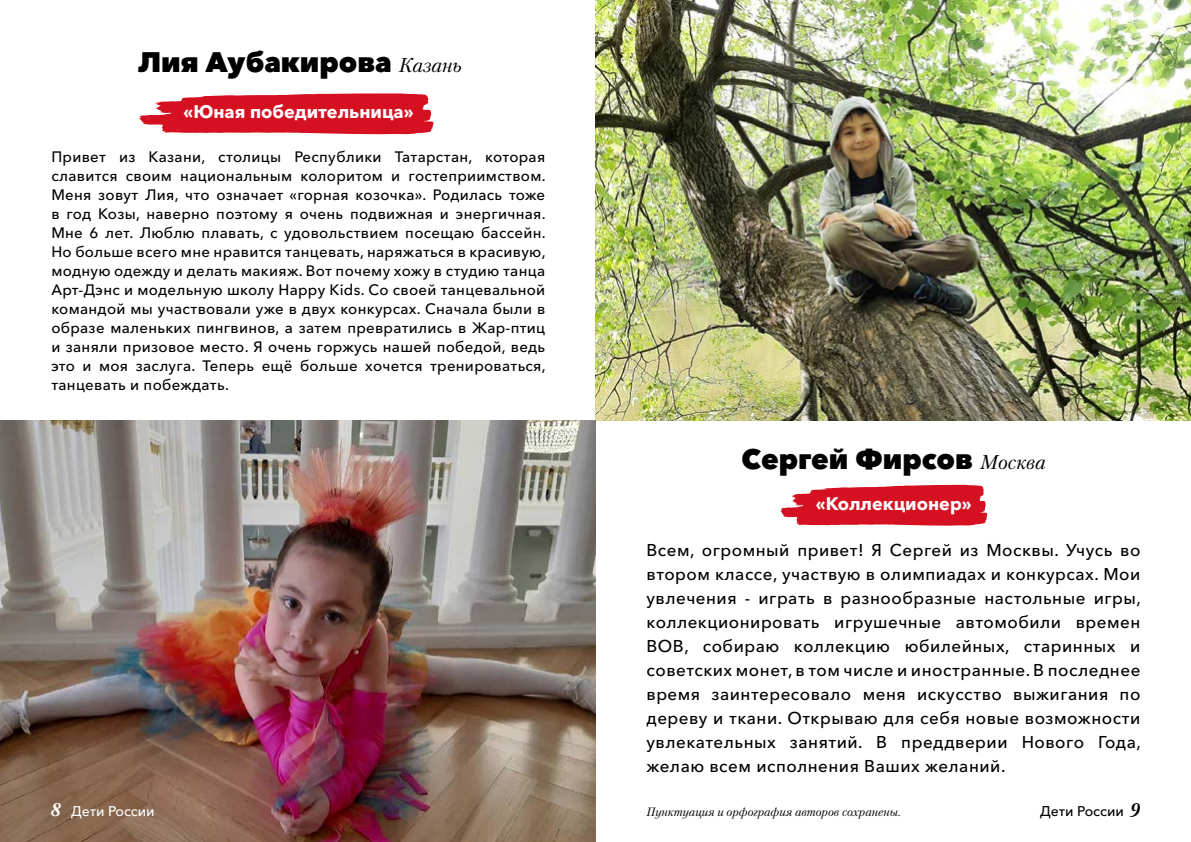
<style>
.page{position:relative;width:1191px;height:842px;background:#fff}
.page>*{position:absolute;margin:0;border:0;box-sizing:border-box;transform-origin:0 0}
.t1{font:800 28px "Avenir Next Cyr";color:#000}
.t2{font:700 18px "Avenir Next Cyr";color:#fff}
.t3{font:500 17px/24px "Avenir Next Cyr";letter-spacing:.03em;color:#000;text-align:justify}
.t4{font:500 15px/19px "Avenir Next Cyr";letter-spacing:.02em;color:#000;text-align:justify}
.t5{font:500 14px "Avenir Next Cyr";color:#fff}
.t6{font:500 14px "Avenir Next Cyr";color:#000}
.t7{font:italic 12px "Petersburg C";color:#000}
.s1{font-family:"Petersburg C";font-weight:400;font-style:italic;font-size:20px}
.s2{font-family:"Petersburg C";font-weight:700;font-style:italic;font-size:18px}
</style>
<div class="page">
<img style="left:595px;top:0;width:596px;height:420px">
<svg style="left:780px;top:484px;width:208px;height:42px;background:#dc3846"></svg>
<svg style="left:139px;top:93px;width:295px;height:42px;background:#db3745"></svg>
<img style="left:0;top:420px;width:595px;height:422px">
<h1 class="t1" style="left:138px;top:45px;width:325px">Лия Аубакирова <span class="s1">Казань</span></h1>
<p class="t2" style="left:184px;top:101px;width:231px">«Юная победительница»</p>
<p class="t4" style="left:51px;top:148px;width:496px">Привет из Казани, столицы Республики Татарстан, которая славится своим национальным колоритом и гостеприимством.<br>Меня зовут Лия, что означает «горная козочка». Родилась тоже в год Козы, наверно поэтому я очень подвижная и энергичная.<br>Мне 6 лет. Люблю плавать, с удовольствием посещаю бассейн.<br>Но больше всего мне нравится танцевать, наряжаться в красивую, модную одежду и делать макияж. Вот почему хожу в студию танца Арт-Дэнс и модельную школу Happy Kids. Со своей танцевальной командой мы участвовали уже в двух конкурсах. Сначала были в образе маленьких пингвинов, а затем превратились в Жар-птиц и заняли призовое место. Я очень горжусь нашей победой, ведь это и моя заслуга. Теперь ещё больше хочется тренироваться, танцевать и побеждать.</p>
<h1 class="t1" style="left:741px;top:442px;width:306px">Сергей Фирсов <span class="s1">Москва</span></h1>
<p class="t2" style="left:816px;top:492px;width:157px">«Коллекционер»</p>
<p class="t3" style="left:646px;top:538px;width:496px">Всем, огромный привет! Я Сергей из Москвы. Учусь во втором классе, участвую в олимпиадах и конкурсах. Мои увлечения - играть в разнообразные настольные игры, коллекционировать игрушечные автомобили времен ВОВ, собираю коллекцию юбилейных, старинных и советских монет, в том числе и иностранные. В последнее время заинтересовало меня искусство выжигания по дереву и ткани. Открываю для себя новые возможности увлекательных занятий. В преддверии Нового Года, желаю всем исполнения Ваших желаний.</p>
<p class="t5" style="left:51px;top:803px;width:105px"><span class="s2">8</span> Дети России</p>
<p class="t7" style="left:646px;top:805px;width:256px">Пунктуация и орфография авторов сохранены.</p>
<p class="t6" style="left:1040px;top:803px;width:102px">Дети России <span class="s2">9</span></p>
</div>
